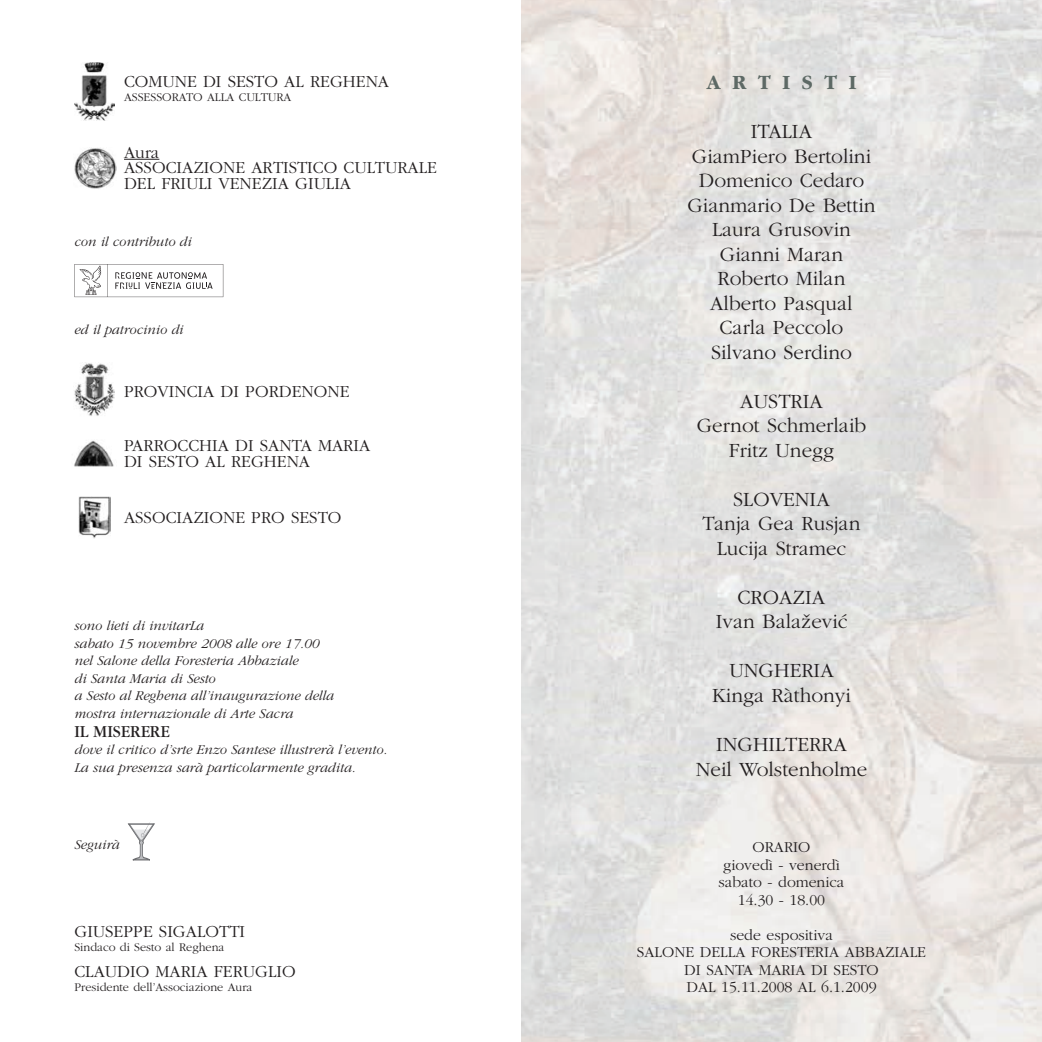
<style>
.page{position:relative;width:1042px;height:1042px;background:#fff}
.page>*{position:absolute;margin:0;border:0;box-sizing:border-box;transform-origin:0 0}
.t1{font:300 21px/24.5px "Garamond";color:#231f20;text-align:center}
.t2{font:700 21px "Garamond";letter-spacing:.56em;color:#5d6965}
.t3{font:300 17.5px/15.8px "Garamond";color:#231f20}
.t4{font:17.5px "Garamond";color:#231f20}
.t5{font:300 15.75px/17.5px "Garamond";color:#231f20;text-align:center}
.t6{font:italic 300 14px/17.5px "Garamond";color:#231f20}
.t7{font:300 12.25px "Garamond";color:#231f20}
</style>
<div class="page">
<img style="left:74px;top:62px;width:40px;height:58px">
<img style="left:74px;top:362px;width:41px;height:54px">
<img style="left:74px;top:440px;width:40px;height:27px">
<img style="left:78px;top:496px;width:32px;height:43px">
<svg style="left:128px;top:822px;width:26px;height:38px"></svg>
<img style="left:74px;top:148px;width:43px;height:41px">
<svg style="left:74px;top:264px;width:149px;height:33px"></svg>
<hr style="left:124px;top:159px;width:35px;height:1px;background:#231f20">
<p class="t3" style="left:124px;top:73px;width:267px">COMUNE DI SESTO AL REGHENA</p>
<p class="t7" style="left:124px;top:89px;width:169px">ASSESSORATO ALLA CULTURA</p>
<p class="t3" style="left:124px;top:144px;width:314px">Aura<br>ASSOCIAZIONE ARTISTICO CULTURALE<br>DEL FRIULI VENEZIA GIULIA</p>
<p class="t6" style="left:74px;top:232px;width:119px">con il contributo di</p>
<p class="t6" style="left:74px;top:320px;width:111px">ed il patrocinio di</p>
<p class="t3" style="left:124px;top:383px;width:227px">PROVINCIA DI PORDENONE</p>
<p class="t3" style="left:124px;top:437px;width:248px">PARROCCHIA DI SANTA MARIA<br>DI SESTO AL REGHENA</p>
<p class="t3" style="left:124px;top:509px;width:219px">ASSOCIAZIONE PRO SESTO</p>
<p class="t6" style="left:74px;top:616px;width:261px">sono lieti di invitarLa<br>sabato 15 novembre 2008 alle ore 17.00 nel Salone della Foresteria Abbaziale<br>di Santa Maria di Sesto<br>a Sesto al Reghena all’inaugurazione della mostra internazionale di Arte Sacra</p>
<p class="t4" style="left:74px;top:725px;width:97px">IL MISERERE</p>
<p class="t6" style="left:74px;top:741px;width:314px">dove il critico d’srte Enzo Santese illustrerà l’evento.<br>La sua presenza sarà particolarmente gradita.</p>
<p class="t6" style="left:74px;top:835px;width:47px">Seguirà</p>
<p class="t3" style="left:74px;top:923px;width:172px">GIUSEPPE SIGALOTTI</p>
<p class="t7" style="left:74px;top:939px;width:152px">Sindaco di Sesto al Reghena</p>
<p class="t3" style="left:74px;top:963px;width:223px">CLAUDIO MARIA FERUGLIO</p>
<p class="t7" style="left:74px;top:980px;width:179px">Presidente dell’Associazione Aura</p>
<h1 class="t2" style="left:707px;top:70px;width:151px">ARTISTI</h1>
<h1 class="t1" style="left:687px;top:119px;width:190px">ITALIA<br>GiamPiero Bertolini<br>Domenico Cedaro<br>Gianmario De Bettin<br>Laura Grusovin<br>Gianni Maran<br>Roberto Milan<br>Alberto Pasqual<br>Carla Peccolo<br>Silvano Serdino</h1>
<h1 class="t1" style="left:697px;top:388px;width:171px">AUSTRIA<br>Gernot Schmerlaib<br>Fritz Unegg</h1>
<h1 class="t1" style="left:702px;top:486px;width:159px">SLOVENIA<br>Tanja Gea Rusjan<br>Lucija Stramec</h1>
<h1 class="t1" style="left:716px;top:584px;width:133px">CROAZIA<br>Ivan Balazˇevic´</h1>
<h1 class="t1" style="left:712px;top:658px;width:140px">UNGHERIA<br>Kinga Ràthonyi</h1>
<h1 class="t1" style="left:696px;top:731px;width:173px">INGHILTERRA<br>Neil Wolstenholme</h1>
<p class="t5" style="left:718px;top:838px;width:127px">ORARIO<br>giovedì - venerdì sabato - domenica<br>14.30 - 18.00</p>
<p class="t5" style="left:637px;top:925px;width:291px">sede espositiva<br>SALONE DELLA FORESTERIA ABBAZIALE<br>DI SANTA MARIA DI SESTO<br>DAL 15.11.2008 AL 6.1.2009</p>
</div>
